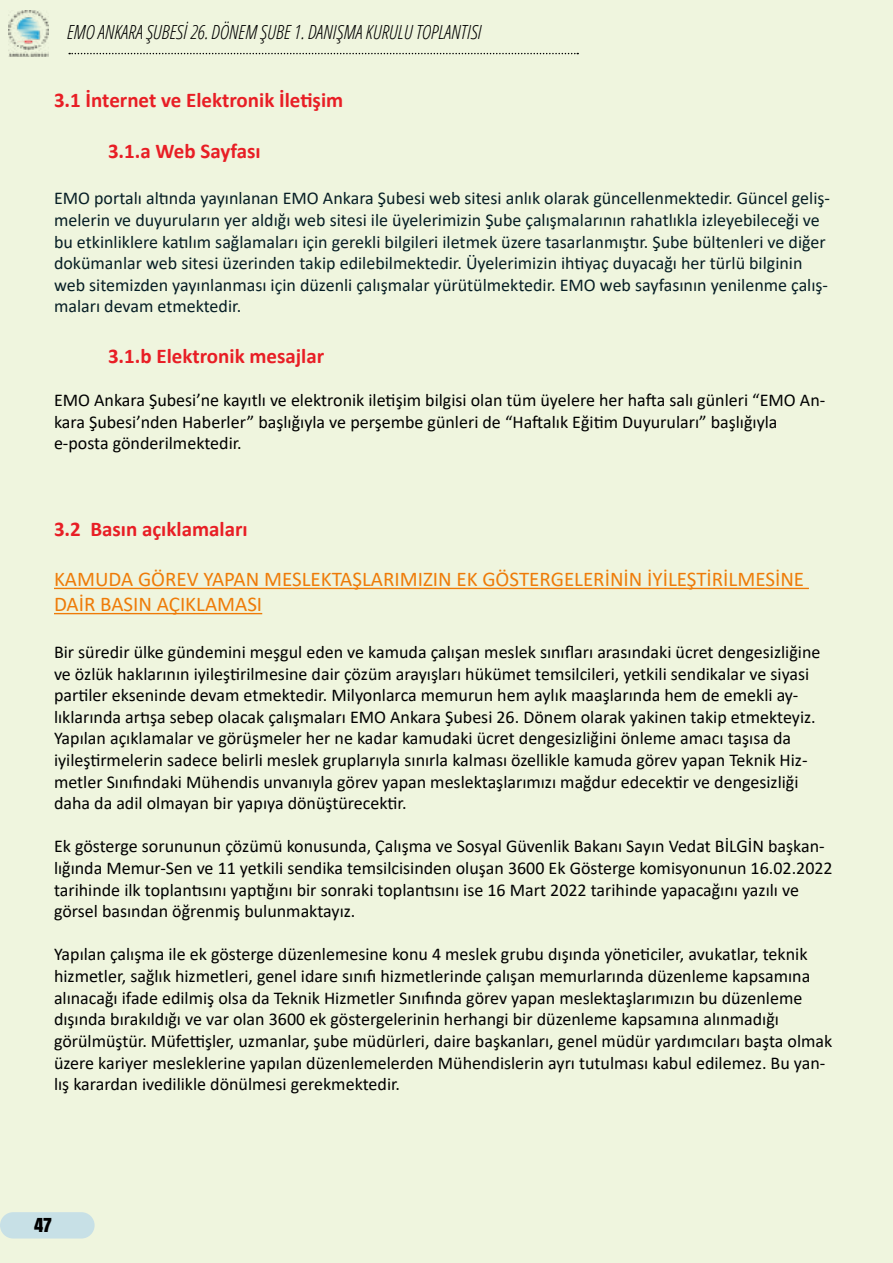
<style>
.page{position:relative;width:893px;height:1263px;background:#eff5de}
.page>*{position:absolute;margin:0;border:0;box-sizing:border-box;transform-origin:0 0}
.t1{font:700 21px "Calibri";color:#e81e25}
.t2{font:21px/25.2px "Calibri";color:#ee7b08}
.t3{font:italic 300 condensed 19.5px "Open Sans";color:#000}
.t4{font:18px/21.6px "Calibri";color:#000}
.t5{font:18px/21.6px "Calibri";color:#061e25}
.t6{font:18px "Anton";color:#000}
</style>
<div class="page">
<div style="left:0;top:1212px;width:95px;height:26px;background:#c7e0e6;border-radius:13px"></div>
<img style="left:9px;top:10px;width:40px;height:47px">
<svg style="left:69px;top:53px;width:509px;height:1px"></svg>
<hr style="left:54px;top:588px;width:755px;height:1px;background:#ee7b08">
<hr style="left:54px;top:613px;width:208px;height:1px;background:#ee7b08">
<p class="t3" style="left:67px;top:19px;width:416px">EMO ANKARA ŞUBESİ 26. DÖNEM ŞUBE 1. DANIŞMA KURULU TOPLANTISI</p>
<p class="t1" style="left:54px;top:85px;width:291px">3.1 İnternet ve Elektronik İletişim</p>
<p class="t1" style="left:108px;top:136px;width:154px">3.1.a Web Sayfası</p>
<p class="t5" style="left:54px;top:187px;width:777px">EMO portalı altında yayınlanan EMO Ankara Şubesi web sitesi anlık olarak güncellenmektedir. Güncel geliş&shy;melerin ve duyuruların yer aldığı web sitesi ile üyelerimizin Şube çalışmalarının rahatlıkla izleyebileceği ve bu etkinliklere katılım sağlamaları için gerekli bilgileri iletmek üzere tasarlanmıştır. Şube bültenleri ve diğer dokümanlar web sitesi üzerinden takip edilebilmektedir. Üyelerimizin ihtiyaç duyacağı her türlü bilginin web sitemizden yayınlanması için düzenli çalışmalar yürütülmektedir. EMO web sayfasının yenilenme çalış&shy;maları devam etmektedir.</p>
<p class="t1" style="left:108px;top:341px;width:218px">3.1.b Elektronik mesajlar</p>
<p class="t4" style="left:54px;top:389px;width:773px">EMO Ankara Şubesi’ne kayıtlı ve elektronik iletişim bilgisi olan tüm üyelere her hafta salı günleri “EMO An&shy;kara Şubesi’nden Haberler” başlığıyla ve perşembe günleri de “Haftalık Eğitim Duyuruları” başlığıyla e-posta gönderilmektedir.</p>
<p class="t1" style="left:54px;top:514px;width:195px">3.2 Basın açıklamaları</p>
<p class="t2" style="left:54px;top:566px;width:752px">KAMUDA GÖREV YAPAN MESLEKTAŞLARIMIZIN EK GÖSTERGELERİNİN İYİLEŞTİRİLMESİNE<br>DAİR BASIN AÇIKLAMASI</p>
<p class="t4" style="left:54px;top:641px;width:768px">Bir süredir ülke gündemini meşgul eden ve kamuda çalışan meslek sınıfları arasındaki ücret dengesizliğine ve özlük haklarının iyileştirilmesine dair çözüm arayışları hükümet temsilcileri, yetkili sendikalar ve siyasi partiler ekseninde devam etmektedir. Milyonlarca memurun hem aylık maaşlarında hem de emekli ay&shy;lıklarında artışa sebep olacak çalışmaları EMO Ankara Şubesi 26. Dönem olarak yakinen takip etmekteyiz.<br>Yapılan açıklamalar ve görüşmeler her ne kadar kamudaki ücret dengesizliğini önleme amacı taşısa da iyileştirmelerin sadece belirli meslek gruplarıyla sınırla kalması özellikle kamuda görev yapan Teknik Hiz&shy;metler Sınıfındaki Mühendis unvanıyla görev yapan meslektaşlarımızı mağdur edecektir ve dengesizliği daha da adil olmayan bir yapıya dönüştürecektir.</p>
<p class="t4" style="left:54px;top:835px;width:780px">Ek gösterge sorununun çözümü konusunda, Çalışma ve Sosyal Güvenlik Bakanı Sayın Vedat BİLGİN başkan&shy;lığında Memur-Sen ve 11 yetkili sendika temsilcisinden oluşan 3600 Ek Gösterge komisyonunun 16.02.2022 tarihinde ilk toplantısını yaptığını bir sonraki toplantısını ise 16 Mart 2022 tarihinde yapacağını yazılı ve görsel basından öğrenmiş bulunmaktayız.</p>
<p class="t4" style="left:54px;top:943px;width:780px">Yapılan çalışma ile ek gösterge düzenlemesine konu 4 meslek grubu dışında yöneticiler, avukatlar, teknik hizmetler, sağlık hizmetleri, genel idare sınıfı hizmetlerinde çalışan memurlarında düzenleme kapsamına alınacağı ifade edilmiş olsa da Teknik Hizmetler Sınıfında görev yapan meslektaşlarımızın bu düzenleme dışında bırakıldığı ve var olan 3600 ek göstergelerinin herhangi bir düzenleme kapsamına alınmadığı görülmüştür. Müfettişler, uzmanlar, şube müdürleri, daire başkanları, genel müdür yardımcıları başta olmak üzere kariyer mesleklerine yapılan düzenlemelerden Mühendislerin ayrı tutulması kabul edilemez. Bu yan&shy;lış karardan ivedilikle dönülmesi gerekmektedir.</p>
<p class="t6" style="left:34px;top:1210px;width:19px">47</p>
</div>
